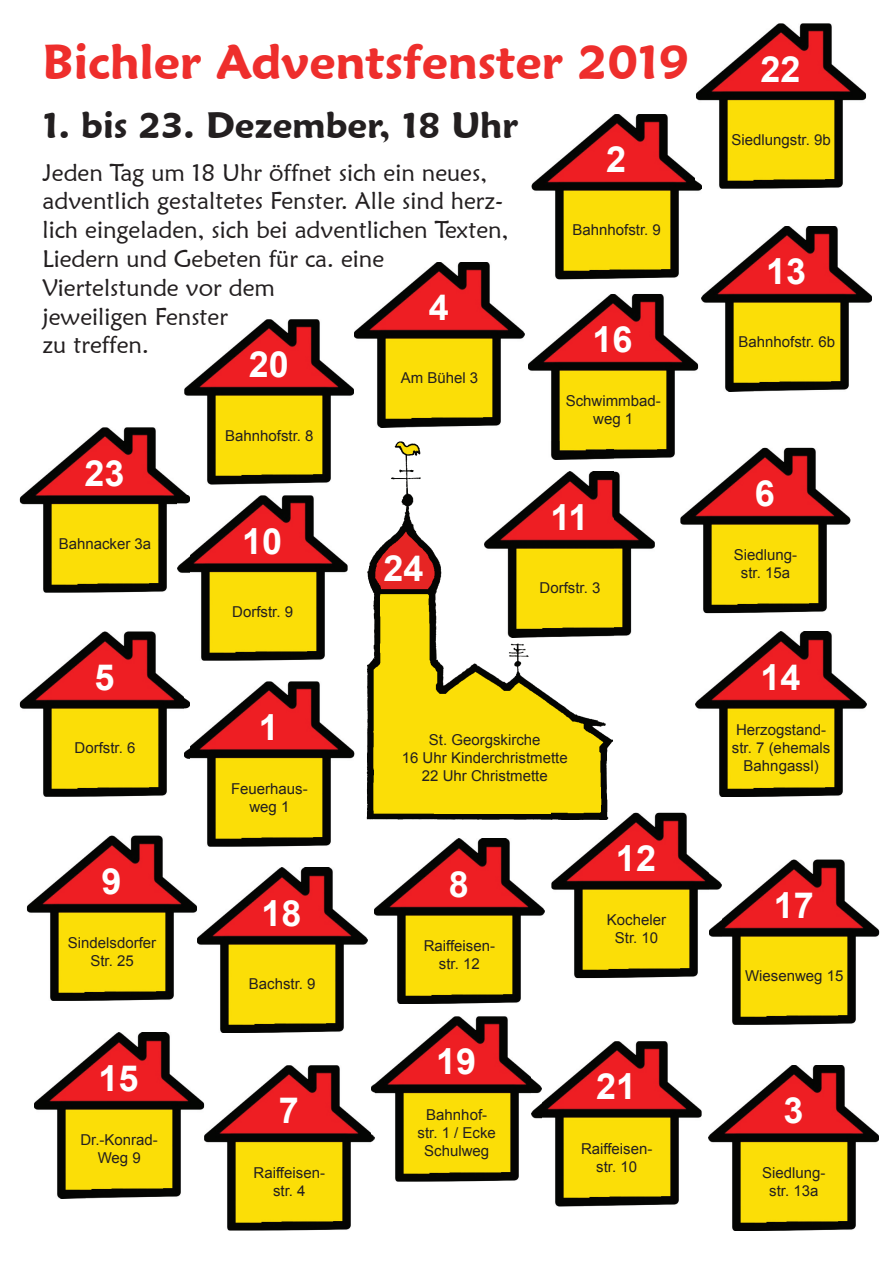
<style>
.page{position:relative;width:893px;height:1263px;background:#fff}
.page>*{position:absolute;margin:0;border:0;box-sizing:border-box;transform-origin:0 0}
.t1{font:600 48px "Maiandra GD";color:#ee2e2c}
.t2{font:700 36px "Arial";color:#fff}
.t3{font:600 36px "Maiandra GD";color:#231f20}
.t4{font:24px/28.8px "Maiandra GD";color:#231f20}
.t5{font:15px/18px "Arial";color:#231f20;text-align:center}
</style>
<div class="page">
<img style="left:528px;top:294px;width:170px;height:165px">
<img style="left:197px;top:867px;width:170px;height:166px">
<img style="left:190px;top:681px;width:164px;height:166px">
<img style="left:374px;top:1016px;width:157px;height:165px">
<img style="left:721px;top:859px;width:158px;height:166px">
<img style="left:374px;top:839px;width:170px;height:165px">
<img style="left:184px;top:319px;width:170px;height:165px">
<img style="left:531px;top:114px;width:171px;height:165px">
<img style="left:20px;top:427px;width:168px;height:166px">
<img style="left:184px;top:427px;width:6px;height:57px">
<img style="left:702px;top:226px;width:170px;height:165px">
<img style="left:680px;top:448px;width:170px;height:165px">
<img style="left:680px;top:448px;width:18px;height:11px">
<img style="left:696px;top:631px;width:170px;height:166px">
<img style="left:34px;top:1033px;width:170px;height:165px">
<img style="left:542px;top:1041px;width:160px;height:165px">
<img style="left:531px;top:1078px;width:11px;height:41px">
<img style="left:190px;top:495px;width:158px;height:166px">
<img style="left:178px;top:495px;width:12px;height:98px">
<img style="left:354px;top:262px;width:170px;height:165px">
<img style="left:696px;top:23px;width:170px;height:166px">
<img style="left:696px;top:114px;width:6px;height:75px">
<img style="left:27px;top:836px;width:170px;height:165px">
<svg style="left:184px;top:836px;width:13px;height:11px"></svg>
<img style="left:20px;top:631px;width:164px;height:166px">
<img style="left:184px;top:697px;width:6px;height:62px">
<img style="left:178px;top:631px;width:6px;height:30px">
<img style="left:709px;top:1065px;width:170px;height:165px">
<img style="left:551px;top:813px;width:158px;height:165px">
<img style="left:709px;top:873px;width:12px;height:64px">
<img style="left:204px;top:1065px;width:168px;height:165px">
<img style="left:372px;top:1084px;width:2px;height:58px">
<img style="left:366px;top:441px;width:247px;height:379px">
<img style="left:528px;top:441px;width:85px;height:18px">
<img style="left:551px;top:813px;width:62px;height:7px">
<img style="left:485px;top:472px;width:170px;height:165px">
<h1 class="t1" style="left:43px;top:33px;width:648px">Bichler Adventsfenster 2019</h1>
<h2 class="t3" style="left:43px;top:103px;width:477px">1. bis 23. Dezember, 18 Uhr</h2>
<h3 class="t4" style="left:43px;top:157px;width:467px">Jeden Tag um 18 Uhr öffnet sich ein neues, adventlich gestaltetes Fenster. Alle sind herz&shy;lich eingeladen, sich bei adventlichen Texten,<br>Liedern und Gebeten für ca. eine<br>Viertelstunde vor dem<br>jeweiligen Fenster<br>zu treffen.</h3>
<h2 class="t2" style="left:429px;top:288px;width:22px">4</h2>
<h2 class="t2" style="left:249px;top:345px;width:42px">20</h2>
<p class="t5" style="left:401px;top:369px;width:79px">Am Bühel 3</p>
<h2 class="t2" style="left:84px;top:453px;width:42px">23</h2>
<p class="t5" style="left:59px;top:534px;width:94px">Bahnacker 3a</p>
<h2 class="t2" style="left:94px;top:657px;width:22px">5</h2>
<p class="t5" style="left:225px;top:426px;width:90px">Bahnhofstr. 8</p>
<h2 class="t2" style="left:242px;top:521px;width:42px">10</h2>
<p class="t5" style="left:232px;top:602px;width:62px">Dorfstr. 9</p>
<h2 class="t2" style="left:384px;top:548px;width:42px">24</h2>
<h2 class="t2" style="left:606px;top:140px;width:22px">2</h2>
<p class="t5" style="left:572px;top:221px;width:90px">Bahnhofstr. 9</p>
<h2 class="t2" style="left:593px;top:319px;width:42px">16</h2>
<p class="t5" style="left:566px;top:392px;width:97px">Schwimmbad&shy;weg 1</p>
<h2 class="t2" style="left:550px;top:497px;width:40px">11</h2>
<p class="t5" style="left:539px;top:579px;width:62px">Dorfstr. 3</p>
<p class="t5" style="left:75px;top:739px;width:62px">Dorfstr. 6</p>
<h2 class="t2" style="left:102px;top:861px;width:22px">9</h2>
<p class="t5" style="left:68px;top:934px;width:90px">Sindelsdorfer<br>Str. 25</p>
<h2 class="t2" style="left:99px;top:1058px;width:42px">15</h2>
<p class="t5" style="left:80px;top:1131px;width:79px">Dr.-Konrad-<br>Weg 9</p>
<h2 class="t2" style="left:259px;top:707px;width:22px">1</h2>
<p class="t5" style="left:231px;top:779px;width:78px">Feuerhaus&shy;weg 1</p>
<h2 class="t2" style="left:262px;top:893px;width:42px">18</h2>
<p class="t5" style="left:249px;top:974px;width:68px">Bachstr. 9</p>
<h2 class="t2" style="left:279px;top:1091px;width:22px">7</h2>
<p class="t5" style="left:254px;top:1163px;width:73px">Raiffeisen&shy;str. 4</p>
<p class="t5" style="left:402px;top:731px;width:167px">St. Georgskirche<br>16 Uhr Kinderchristmette<br>22 Uhr Christmette</p>
<h2 class="t2" style="left:449px;top:864px;width:22px">8</h2>
<p class="t5" style="left:424px;top:937px;width:73px">Raiffeisen&shy;str. 12</p>
<h2 class="t2" style="left:616px;top:838px;width:42px">12</h2>
<p class="t5" style="left:607px;top:911px;width:61px">Kocheler<br>Str. 10</p>
<h2 class="t2" style="left:436px;top:1042px;width:42px">19</h2>
<p class="t5" style="left:418px;top:1105px;width:80px">Bahnhof&shy;str. 1 / Ecke<br>Schulweg</p>
<h2 class="t2" style="left:596px;top:1067px;width:42px">21</h2>
<p class="t5" style="left:581px;top:1139px;width:73px">Raiffeisen&shy;str. 10</p>
<h2 class="t2" style="left:761px;top:49px;width:42px">22</h2>
<p class="t5" style="left:731px;top:131px;width:101px">Siedlungstr. 9b</p>
<h2 class="t2" style="left:766px;top:252px;width:42px">13</h2>
<p class="t5" style="left:738px;top:333px;width:98px">Bahnhofstr. 6b</p>
<h2 class="t2" style="left:755px;top:473px;width:22px">6</h2>
<p class="t5" style="left:734px;top:546px;width:65px">Siedlung&shy;str. 15a</p>
<h2 class="t2" style="left:761px;top:657px;width:42px">14</h2>
<p class="t5" style="left:732px;top:721px;width:100px">Herzogstand&shy;str. 7 (ehemals<br>Bahngassl)</p>
<h2 class="t2" style="left:774px;top:885px;width:42px">17</h2>
<p class="t5" style="left:745px;top:967px;width:100px">Wiesenweg 15</p>
<h2 class="t2" style="left:783px;top:1091px;width:22px">3</h2>
<p class="t5" style="left:762px;top:1163px;width:65px">Siedlung&shy;str. 13a</p>
</div>
